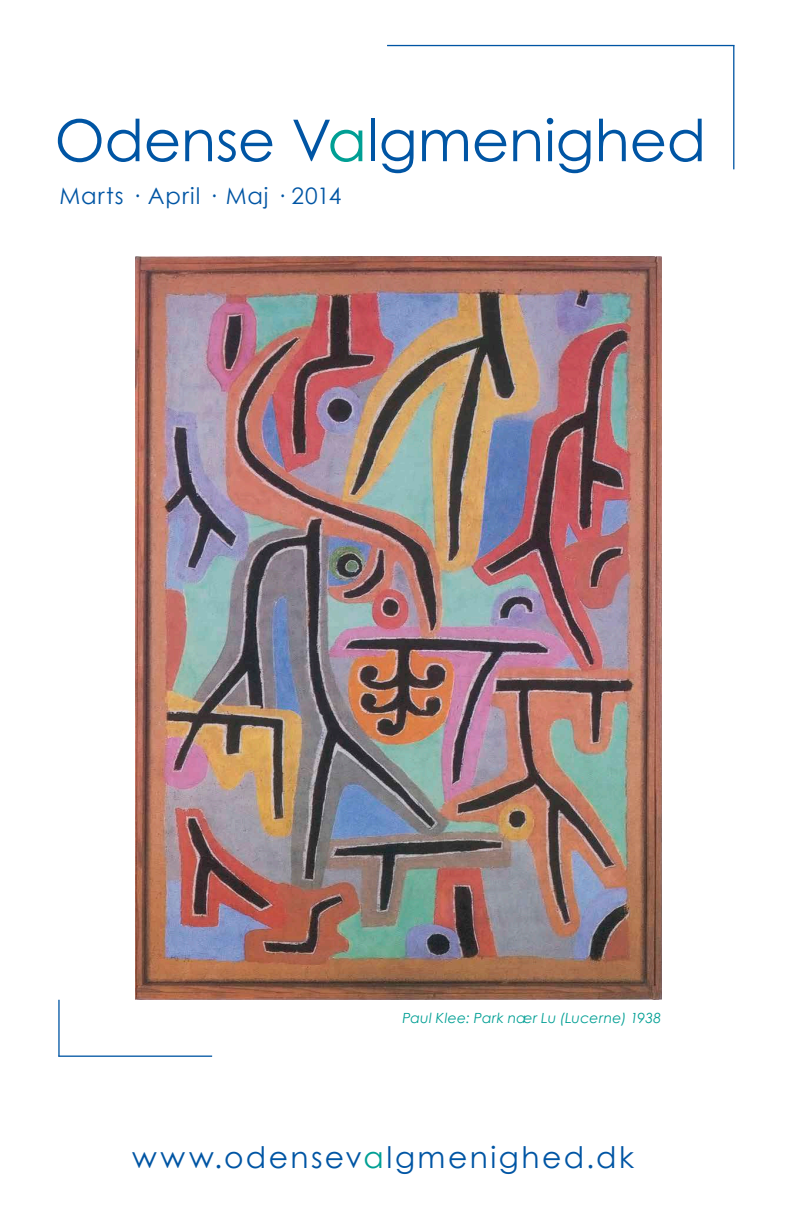
<style>
.page{position:relative;width:794px;height:1216px;background:#fff}
.page>*{position:absolute;margin:0;border:0;box-sizing:border-box;transform-origin:0 0}
.t1{font:57.75px "Century Gothic";letter-spacing:-.005em;color:#0055a4}
.t2{font:29.75px "Century Gothic";letter-spacing:.085em;color:#0055a4}
.t3{font:22.75px "Century Gothic";letter-spacing:.04em;color:#0055a4}
.t4{font:italic 14px "Century Gothic";letter-spacing:.02em;color:#009f94}
.s1{color:#009f94}
</style>
<div class="page">
<hr style="left:733px;top:45px;width:1px;height:124px;background:#0055a4">
<hr style="left:58px;top:999px;width:2px;height:57px;background:#0055a4">
<hr style="left:387px;top:45px;width:347px;height:1px;background:#0055a4">
<hr style="left:58px;top:1055px;width:154px;height:1px;background:#0055a4">
<img style="left:135px;top:256px;width:526px;height:743px">
<h1 class="t1" style="left:55px;top:105px;width:653px">Odense V<span class="s1">a</span>lgmenighed</h1>
<h3 class="t3" style="left:60px;top:182px;width:283px">Marts · April · Maj · 2014</h3>
<p class="t4" style="left:402px;top:1009px;width:260px">Paul Klee: Park nær Lu (Lucerne) 1938</p>
<h2 class="t2" style="left:132px;top:1138px;width:503px">www.odensev<span class="s1">a</span>lgmenighed.dk</h2>
</div>
